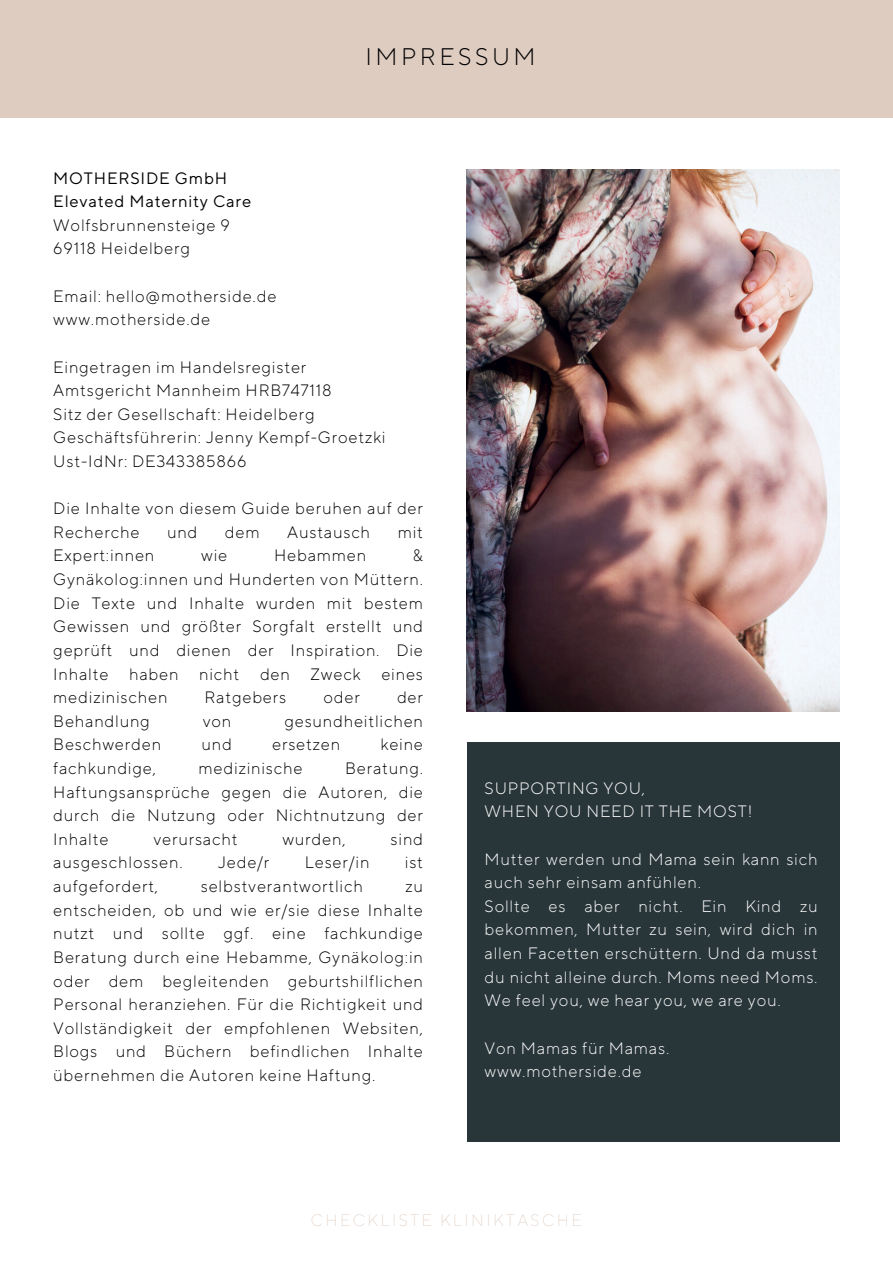
<style>
.page{position:relative;width:893px;height:1264px;background:#fff}
.page>*{position:absolute;margin:0;border:0;box-sizing:border-box;transform-origin:0 0}
.t1{font:300 24px "TT Norms Pro";letter-spacing:.15em;color:#000}
.t2{font:300 16.5px/23.5px "TT Norms Pro";letter-spacing:.05em;color:#000;text-align:justify}
.t3{font:300 16.5px/23.5px "TT Norms Pro";letter-spacing:.05em;color:#fff}
.t4{font:16.5px "TT Norms Pro";letter-spacing:.05em;color:#000}
.t5{font:200 16.5px "TT Norms Pro";letter-spacing:.15em;color:#dfccc1}
</style>
<div class="page">
<div style="left:467px;top:742px;width:372px;height:399px;background:#293639"></div>
<div style="left:0;top:0;width:892px;height:118px;background:#dfccc1"></div>
<img style="left:467px;top:169px;width:372px;height:542px">
<p class="t1" style="left:365px;top:42px;width:172px">IMPRESSUM</p>
<p class="t4" style="left:53px;top:168px;width:175px">MOTHERSIDE GmbH</p>
<p class="t4" style="left:53px;top:191px;width:199px">Elevated Maternity Care</p>
<p class="t2" style="left:53px;top:213px;width:178px">Wolfsbrunnensteige 9</p>
<p class="t2" style="left:53px;top:237px;width:138px">69118 Heidelberg</p>
<p class="t2" style="left:53px;top:284px;width:224px">Email: hello@motherside.de</p>
<p class="t2" style="left:53px;top:307px;width:158px">www.motherside.de</p>
<p class="t2" style="left:53px;top:355px;width:254px">Eingetragen im Handelsregister</p>
<p class="t2" style="left:53px;top:378px;width:280px">Amtsgericht Mannheim HRB747118</p>
<p class="t2" style="left:53px;top:402px;width:263px">Sitz der Gesellschaft: Heidelberg</p>
<p class="t2" style="left:53px;top:425px;width:334px">Geschäftsführerin: Jenny Kempf-Groetzki</p>
<p class="t2" style="left:53px;top:449px;width:195px">Ust-IdNr: DE343385866</p>
<p class="t2" style="left:53px;top:496px;width:371px">Die Inhalte von diesem Guide beruhen auf der<br>Recherche</p>
<p class="t2" style="left:167px;top:520px;width:32px">und</p>
<p class="t2" style="left:225px;top:520px;width:36px">dem</p>
<p class="t2" style="left:287px;top:520px;width:84px">Austausch</p>
<p class="t2" style="left:397px;top:520px;width:27px">mit</p>
<p class="t2" style="left:53px;top:543px;width:371px;text-indent:359px">&amp; Gynäkolog:innen und Hunderten von Müttern.<br>Die Texte und Inhalte wurden mit bestem Gewissen und größter Sorgfalt erstellt und geprüft und dienen der Inspiration. Die Inhalte</p>
<p class="t2" style="left:53px;top:543px;width:102px">Expert:innen</p>
<p class="t2" style="left:201px;top:543px;width:28px">wie</p>
<p class="t2" style="left:274px;top:543px;width:94px">Hebammen</p>
<p class="t2" style="left:129px;top:661px;width:51px">haben</p>
<p class="t2" style="left:199px;top:661px;width:42px">nicht</p>
<p class="t2" style="left:260px;top:661px;width:31px">den</p>
<p class="t2" style="left:310px;top:661px;width:52px">Zweck</p>
<p class="t2" style="left:381px;top:661px;width:43px">eines</p>
<p class="t2" style="left:53px;top:685px;width:116px">medizinischen</p>
<p class="t2" style="left:204px;top:685px;width:83px">Ratgebers</p>
<p class="t2" style="left:323px;top:685px;width:38px">oder</p>
<p class="t2" style="left:397px;top:685px;width:28px">der</p>
<p class="t2" style="left:53px;top:709px;width:98px">Behandlung</p>
<p class="t2" style="left:203px;top:709px;width:30px">von</p>
<p class="t2" style="left:284px;top:709px;width:140px">gesundheitlichen</p>
<p class="t2" style="left:53px;top:732px;width:109px">Beschwerden</p>
<p class="t2" style="left:201px;top:732px;width:32px">und</p>
<p class="t2" style="left:272px;top:732px;width:69px">ersetzen</p>
<p class="t2" style="left:380px;top:732px;width:44px">keine</p>
<p class="t2" style="left:53px;top:756px;width:104px">fachkundige,</p>
<p class="t2" style="left:199px;top:756px;width:105px">medizinische</p>
<p class="t2" style="left:53px;top:756px;width:371px;text-indent:292px">Beratung.<br>Haftungsansprüche gegen die Autoren, die durch die Nutzung oder Nichtnutzung der Inhalte</p>
<p class="t2" style="left:153px;top:827px;width:86px">verursacht</p>
<p class="t2" style="left:282px;top:827px;width:65px">wurden,</p>
<p class="t2" style="left:390px;top:827px;width:34px">sind</p>
<p class="t2" style="left:53px;top:850px;width:131px">ausgeschlossen.</p>
<p class="t2" style="left:218px;top:850px;width:53px">Jede/r</p>
<p class="t2" style="left:305px;top:850px;width:66px">Leser/in</p>
<p class="t2" style="left:405px;top:850px;width:20px">ist</p>
<p class="t2" style="left:53px;top:874px;width:106px">aufgefordert,</p>
<p class="t2" style="left:201px;top:874px;width:164px">selbstverantwortlich</p>
<p class="t2" style="left:53px;top:874px;width:371px;text-indent:352px">zu entscheiden, ob und wie er/sie diese Inhalte nutzt und sollte ggf. eine fachkundige Beratung durch eine Hebamme, Gynäkolog:in oder dem begleitenden geburtshilflichen Personal heranziehen. Für die Richtigkeit und Vollständigkeit der empfohlenen Websiten, Blogs und Büchern befindlichen Inhalte übernehmen die Autoren keine Haftung.</p>
<p class="t3" style="left:484px;top:776px;width:162px">SUPPORTING YOU,</p>
<p class="t3" style="left:484px;top:799px;width:269px">WHEN YOU NEED IT THE MOST!</p>
<p class="t3" style="left:484px;top:846px;width:334px">Mutter werden und Mama sein kann sich auch sehr einsam anfühlen.</p>
<p class="t3" style="left:484px;top:894px;width:334px;text-align:justify">Sollte es aber nicht. Ein Kind zu bekommen, Mutter zu sein, wird dich in allen Facetten erschüttern. Und da musst du nicht alleine durch. Moms need Moms.</p>
<p class="t3" style="left:484px;top:988px;width:297px">We feel you, we hear you, we are you.</p>
<p class="t3" style="left:484px;top:1035px;width:186px">Von Mamas für Mamas.</p>
<p class="t3" style="left:484px;top:1059px;width:158px">www.motherside.de</p>
<p class="t5" style="left:311px;top:1210px;width:272px">CHECKLISTE KLINIKTASCHE</p>
</div>
